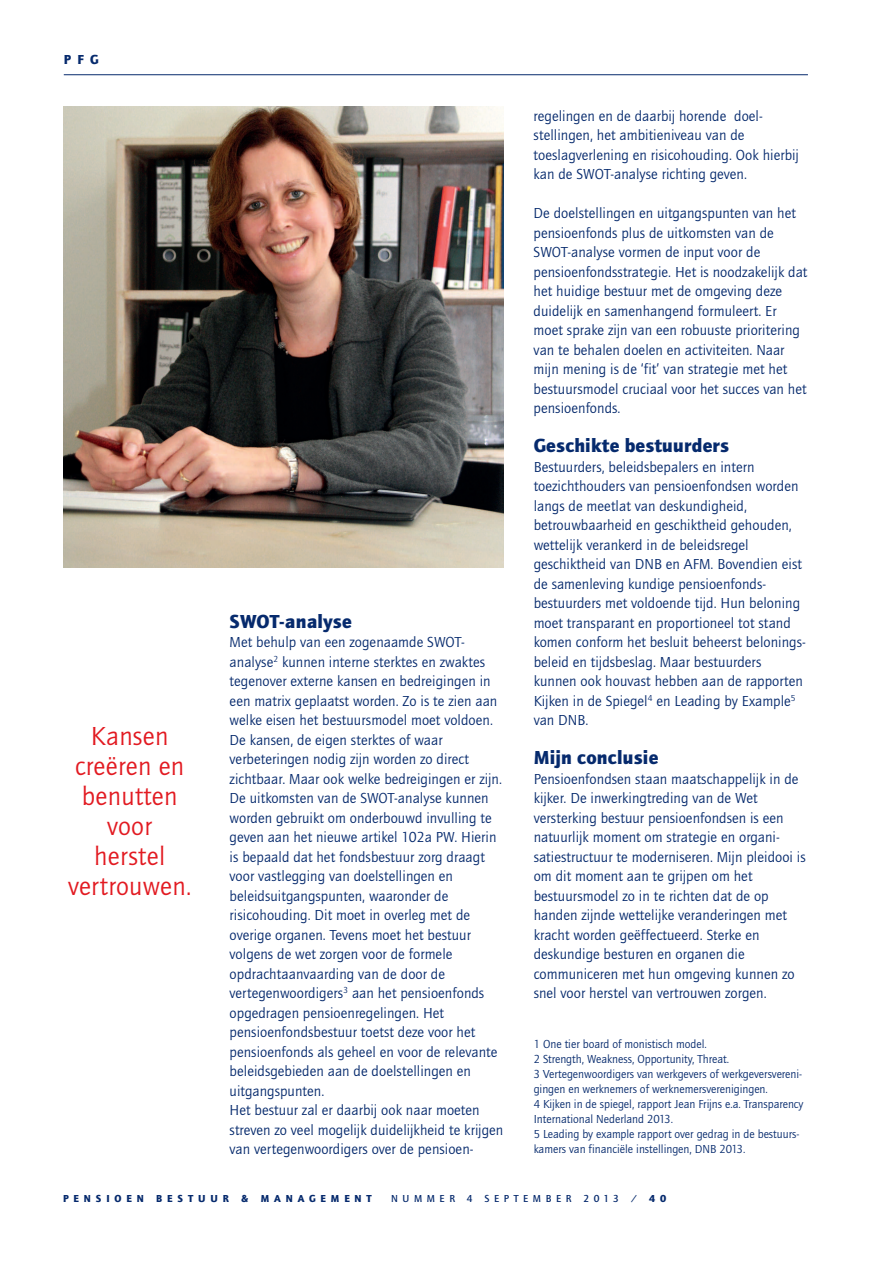
<style>
.page{position:relative;width:893px;height:1263px;background:#fff}
.page>*{position:absolute;margin:0;border:0;box-sizing:border-box;transform-origin:0 0}
.t1{font:27px/30px "Quay Sans";letter-spacing:.01em;color:#e21a21;text-align:center}
.t2{font:900 19.5px "Quay Sans";letter-spacing:.01em;color:#062a6d}
.t3{font:15px/19.5px "Quay Sans";letter-spacing:.005em;color:#062a6d}
.t4{font:900 13.5px "Quay Sans";color:#062a6d}
.t5{font:12px/15px "Quay Sans";color:#062a6d}
.t6{font:900 10.5px "Quay Sans";letter-spacing:.465em;color:#062a6d}
.t7{font:500 10.5px "Quay Sans";letter-spacing:.435em;color:#062a6d}
.s1{font-weight:900}
</style>
<div class="page">
<hr style="left:64px;top:74px;width:744px;height:1px;background:#062a6d">
<img style="left:64px;top:106px;width:440px;height:462px">
<p class="t4" style="left:64px;top:51px;width:37px">PFG</p>
<h1 class="t1" style="left:68px;top:720px;width:125px">Kansen creëren en benutten voor<br>herstel vertrouwen.</h1>
<h2 class="t2" style="left:230px;top:609px;width:124px">SWOT-analyse</h2>
<p class="t3" style="left:230px;top:632px;width:275px">Met behulp van een zogenaamde SWOT&shy;analyse<sup>2</sup> kunnen interne sterktes en zwaktes tegenover externe kansen en bedreigingen in een matrix geplaatst worden. Zo is te zien aan welke eisen het bestuursmodel moet voldoen.<br>De kansen, de eigen sterktes of waar verbeteringen nodig zijn worden zo direct zichtbaar. Maar ook welke bedreigingen er zijn.<br>De uitkomsten van de SWOT-analyse kunnen worden gebruikt om onderbouwd invulling te geven aan het nieuwe artikel 102a PW. Hierin is bepaald dat het fondsbestuur zorg draagt voor vastlegging van doelstellingen en beleidsuitgangspunten, waaronder de risicohouding. Dit moet in overleg met de overige organen. Tevens moet het bestuur volgens de wet zorgen voor de formele opdrachtaanvaarding van de door de vertegenwoordigers<sup>3</sup> aan het pensioenfonds opgedragen pensioenregelingen. Het pensioenfondsbestuur toetst deze voor het pensioenfonds als geheel en voor de relevante beleidsgebieden aan de doelstellingen en uitgangspunten.<br>Het bestuur zal er daarbij ook naar moeten streven zo veel mogelijk duidelijkheid te krijgen van vertegenwoordigers over de pensioen-</p>
<p class="t3" style="left:534px;top:106px;width:267px">regelingen en de daarbij horende doel&shy;stellingen, het ambitieniveau van de toeslagverlening en risicohouding. Ook hierbij kan de SWOT-analyse richting geven.</p>
<p class="t3" style="left:534px;top:203px;width:275px">De doelstellingen en uitgangspunten van het pensioenfonds plus de uitkomsten van de SWOT-analyse vormen de input voor de pensioenfondsstrategie. Het is noodzakelijk dat het huidige bestuur met de omgeving deze duidelijk en samenhangend formuleert. Er moet sprake zijn van een robuuste prioritering van te behalen doelen en activiteiten. Naar mijn mening is de ‘fit’ van strategie met het bestuursmodel cruciaal voor het succes van het pensioenfonds.</p>
<h2 class="t2" style="left:534px;top:434px;width:197px">Geschikte bestuurders</h2>
<p class="t3" style="left:534px;top:457px;width:274px">Bestuurders, beleidsbepalers en intern toezichthouders van pensioenfondsen worden langs de meetlat van deskundigheid, betrouwbaarheid en geschiktheid gehouden, wettelijk verankerd in de beleidsregel geschiktheid van DNB en AFM. Bovendien eist de samenleving kundige pensioenfonds&shy;bestuurders met voldoende tijd. Hun beloning moet transparant en proportioneel tot stand komen conform het besluit beheerst belonings&shy;beleid en tijdsbeslag. Maar bestuurders kunnen ook houvast hebben aan de rapporten Kijken in de Spiegel<sup>4</sup> en Leading by Example<sup>5 </sup>van DNB.</p>
<h2 class="t2" style="left:534px;top:746px;width:126px">Mijn conclusie</h2>
<p class="t3" style="left:534px;top:769px;width:274px">Pensioenfondsen staan maatschappelijk in de kijker. De inwerkingtreding van de Wet versterking bestuur pensioenfondsen is een natuurlijk moment om strategie en organi&shy;satiestructuur te moderniseren. Mijn pleidooi is om dit moment aan te grijpen om het bestuursmodel zo in te richten dat de op handen zijnde wettelijke veranderingen met kracht worden geëffectueerd. Sterke en deskundige besturen en organen die communiceren met hun omgeving kunnen zo snel voor herstel van vertrouwen zorgen.</p>
<p class="t5" style="left:534px;top:1036px;width:271px">1 One tier board of monistisch model.<br>2 Strength, Weakness, Opportunity, Threat.<br>3 Vertegenwoordigers van werkgevers of werkgeversvereni&shy;gingen en werknemers of werknemersverenigingen.<br>4 Kijken in de spiegel, rapport Jean Frijns e.a. Transparency International Nederland 2013.<br>5 Leading by example rapport over gedrag in de bestuurs&shy;kamers van financiële instellingen, DNB 2013.</p>
<p class="t6" style="left:63px;top:1192px;width:310px">PENSIOEN BESTUUR &amp; MANAGEMENT</p>
<p class="t7" style="left:391px;top:1192px;width:277px">NUMMER 4 SEPTEMBER 2013 / <span class="s1">40</span></p>
</div>
